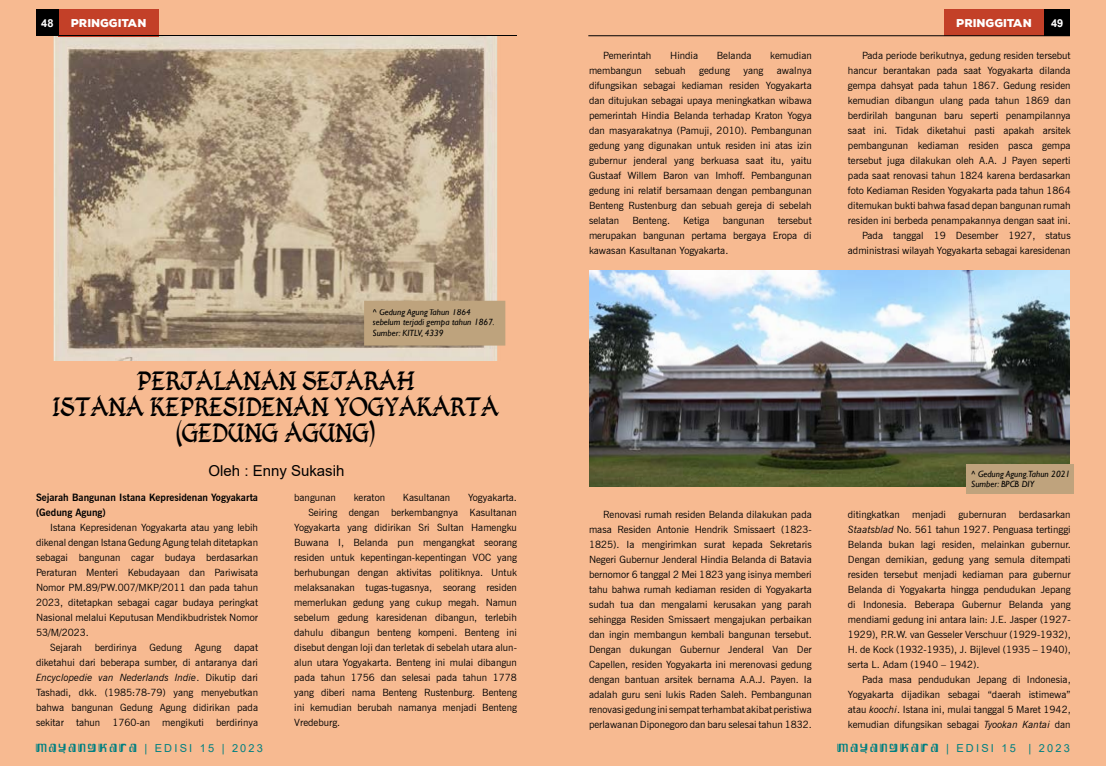
<style>
.page{position:relative;width:1106px;height:766px;background:#fff}
.page>*{position:absolute;margin:0;border:0;box-sizing:border-box;transform-origin:0 0}
.t1{font:26px/26px "Kingthings Foundation";color:#000;text-align:center}
.t2{font:15px "Arial";color:#000}
.t3{font:11px "Arial";letter-spacing:.2em;color:#008080}
.t4{font:900 11px "Nexa Rust Sans";color:#fff}
.t5{font:700 11px "Arial";color:#fff}
.t6{font:10px/15px "News Gothic BT";color:#000;text-align:justify}
.t7{font:700 10px/15px "News Gothic BT";color:#000}
.t8{font:italic 9px/10px "Gill Sans";color:#000}
.s1{font-style:italic}
.s2{font-family:"Kemasyuran Jawa"}
</style>
<div class="page">
<div style="left:0;top:0;width:1106px;height:765px;background:#f7ba91"></div>
<img style="left:589px;top:271px;width:481px;height:215px">
<div style="left:966px;top:464px;width:107px;height:29px;background:#bfa37d"></div>
<img style="left:53px;top:36px;width:447px;height:324px">
<div style="left:368px;top:305px;width:133px;height:36px;background:#bea37d"></div>
<div style="left:364px;top:301px;width:141px;height:44px;border:9px solid #bea37d"></div>
<div style="left:59px;top:9px;width:100px;height:27px;background:#c34028"></div>
<div style="left:944px;top:9px;width:100px;height:27px;background:#c34028"></div>
<div style="left:36px;top:9px;width:23px;height:27px;background:#000"></div>
<hr style="left:36px;top:35px;width:481px;height:1px;background:#000">
<div style="left:1044px;top:9px;width:26px;height:27px;background:#000"></div>
<hr style="left:588px;top:35px;width:482px;height:1px;background:#000">
<p class="t5" style="left:41px;top:16px;width:14px">48</p>
<p class="t4" style="left:71px;top:15px;width:77px">PRINGGITAN</p>
<p class="t4" style="left:956px;top:16px;width:77px">PRINGGITAN</p>
<p class="t5" style="left:1051px;top:16px;width:14px">49</p>
<p class="t8" style="left:372px;top:307px;width:123px">^ Gedung Agung Tahun 1864 sebelum terjadi gempa tahun 1867.<br>Sumber: KITLV, 4339</p>
<h1 class="t1" style="left:52px;top:368px;width:448px">PERJALANAN SEJARAH<br>ISTANA KEPRESIDENAN YOGYAKARTA (GEDUNG AGUNG)</h1>
<h2 class="t2" style="left:208px;top:460px;width:137px">Oleh : Enny Sukasih</h2>
<p class="t7" style="left:36px;top:490px;width:223px">Sejarah Bangunan Istana Kepresidenan Yogyakarta (Gedung Agung)</p>
<p class="t6" style="left:50px;top:520px;width:209px">Istana Kepresidenan Yogyakarta atau yang lebih</p>
<p class="t6" style="left:36px;top:535px;width:223px">dikenal dengan Istana Gedung Agung telah ditetapkan</p>
<p class="t6" style="left:36px;top:550px;width:223px">sebagai bangunan cagar budaya berdasarkan</p>
<p class="t6" style="left:36px;top:565px;width:223px">Peraturan Menteri Kebudayaan dan Pariwisata</p>
<p class="t6" style="left:36px;top:580px;width:223px">Nomor PM.89/PW.007/MKP/2011 dan pada tahun</p>
<p class="t6" style="left:36px;top:595px;width:223px">2023, ditetapkan sebagai cagar budaya peringkat</p>
<p class="t6" style="left:36px;top:610px;width:223px">Nasional melalui Keputusan Mendikbudristek Nomor</p>
<p class="t6" style="left:36px;top:625px;width:54px">53/M/2023.</p>
<p class="t6" style="left:50px;top:640px;width:33px">Sejarah</p>
<p class="t6" style="left:95px;top:640px;width:44px">berdirinya</p>
<p class="t6" style="left:150px;top:640px;width:34px">Gedung</p>
<p class="t6" style="left:195px;top:640px;width:28px">Agung</p>
<p class="t6" style="left:36px;top:640px;width:223px;text-indent:198px">dapat diketahui dari beberapa sumber, di antaranya dari <span class="s1">Encyclopedie van Nederlands Indie</span>. Dikutip dari Tashadi, dkk. (1985:78-79) yang menyebutkan bahwa bangunan Gedung Agung didirikan pada sekitar tahun 1760-an mengikuti berdirinya</p>
<p class="t6" style="left:294px;top:490px;width:43px">bangunan</p>
<p class="t6" style="left:354px;top:490px;width:33px">keraton</p>
<p class="t6" style="left:403px;top:490px;width:49px">Kasultanan</p>
<p class="t6" style="left:468px;top:490px;width:50px">Yogyakarta.</p>
<p class="t6" style="left:308px;top:505px;width:210px">Seiring dengan berkembangnya Kasultanan</p>
<p class="t6" style="left:294px;top:520px;width:224px">Yogyakarta yang didirikan Sri Sultan Hamengku</p>
<p class="t6" style="left:294px;top:535px;width:224px">Buwana I, Belanda pun mengangkat seorang</p>
<p class="t6" style="left:294px;top:550px;width:224px">residen untuk kepentingan-kepentingan VOC yang</p>
<p class="t6" style="left:294px;top:565px;width:224px">berhubungan dengan aktivitas politiknya. Untuk</p>
<p class="t6" style="left:294px;top:580px;width:224px">melaksanakan tugas-tugasnya, seorang residen</p>
<p class="t6" style="left:294px;top:595px;width:224px">memerlukan gedung yang cukup megah. Namun</p>
<p class="t6" style="left:294px;top:610px;width:224px">sebelum gedung karesidenan dibangun, terlebih</p>
<p class="t6" style="left:294px;top:625px;width:224px">dahulu dibangun benteng kompeni. Benteng ini</p>
<p class="t6" style="left:294px;top:640px;width:224px">disebut dengan loji dan terletak di sebelah utara alun-</p>
<p class="t6" style="left:294px;top:655px;width:224px">alun utara Yogyakarta. Benteng ini mulai dibangun</p>
<p class="t6" style="left:294px;top:670px;width:224px">pada tahun 1756 dan selesai pada tahun 1778</p>
<p class="t6" style="left:294px;top:685px;width:224px">yang diberi nama Benteng Rustenburg. Benteng</p>
<p class="t6" style="left:294px;top:700px;width:224px">ini kemudian berubah namanya menjadi Benteng</p>
<p class="t6" style="left:294px;top:715px;width:47px">Vredeburg.</p>
<p class="t6" style="left:603px;top:48px;width:50px">Pemerintah</p>
<p class="t6" style="left:670px;top:48px;width:29px">Hindia</p>
<p class="t6" style="left:717px;top:48px;width:36px">Belanda</p>
<p class="t6" style="left:770px;top:48px;width:43px">kemudian</p>
<p class="t6" style="left:589px;top:63px;width:54px">membangun</p>
<p class="t6" style="left:655px;top:63px;width:32px">sebuah</p>
<p class="t6" style="left:699px;top:63px;width:32px">gedung</p>
<p class="t6" style="left:743px;top:63px;width:21px">yang</p>
<p class="t6" style="left:589px;top:63px;width:224px;text-indent:188px">awalnya difungsikan sebagai kediaman residen Yogyakarta dan ditujukan sebagai upaya meningkatkan wibawa pemerintah Hindia Belanda terhadap Kraton Yogya dan masyarakatnya (Pamuji, 2010). Pembangunan gedung yang digunakan untuk residen ini atas izin gubernur jenderal yang berkuasa saat itu, yaitu Gustaaf Willem Baron van Imhoff. Pembangunan gedung ini relatif bersamaan dengan pembangunan Benteng Rustenburg dan sebuah gereja di sebelah selatan</p>
<p class="t6" style="left:589px;top:213px;width:224px;text-indent:189px">tersebut merupakan bangunan pertama bergaya Eropa di kawasan Kasultanan Yogyakarta.</p>
<p class="t6" style="left:632px;top:213px;width:39px">Benteng.</p>
<p class="t6" style="left:683px;top:213px;width:28px">Ketiga</p>
<p class="t6" style="left:722px;top:213px;width:43px">bangunan</p>
<p class="t6" style="left:848px;top:48px;width:224px;text-align:right">Pada periode berikutnya, gedung residen tersebut hancur berantakan pada saat Yogyakarta dilanda gempa dahsyat pada tahun 1867. Gedung residen kemudian dibangun ulang pada tahun 1869 dan berdirilah bangunan baru seperti penampilannya saat ini. Tidak diketahui pasti apakah arsitek pembangunan kediaman residen pasca gempa tersebut juga dilakukan oleh A.A. J Payen seperti pada saat renovasi tahun 1824 karena berdasarkan foto Kediaman Residen Yogyakarta pada tahun 1864 ditemukan bukti bahwa fasad depan bangunan rumah residen ini berbeda penampakannya dengan saat ini.<br>Pada tanggal 19 Desember 1927, status administrasi wilayah Yogyakarta sebagai karesidenan</p>
<p class="t8" style="left:971px;top:468px;width:100px">^ Gedung Agung.Tahun 2021<br>Sumber: BPCB DIY</p>
<p class="t6" style="left:589px;top:507px;width:224px;text-indent:14px">Renovasi rumah residen Belanda dilakukan pada masa Residen Antonie Hendrik Smissaert (1823- 1825). Ia mengirimkan surat kepada Sekretaris Negeri Gubernur Jenderal Hindia Belanda di Batavia bernomor 6 tanggal 2 Mei 1823 yang isinya memberi tahu bahwa rumah kediaman residen di Yogyakarta sudah tua dan mengalami kerusakan yang parah sehingga Residen Smissaert mengajukan perbaikan dan ingin membangun kembali bangunan tersebut.<br>Dengan dukungan Gubernur Jenderal Van Der Capellen, residen Yogyakarta ini merenovasi gedung dengan bantuan arsitek bernama A.A.J. Payen. Ia adalah guru seni lukis Raden Saleh. Pembangunan renovasi gedung ini sempat terhambat akibat peristiwa perlawanan Diponegoro dan baru selesai tahun 1832.</p>
<p class="t6" style="left:848px;top:507px;width:224px">ditingkatkan menjadi gubernuran berdasarkan <span class="s1">Staatsblad</span> No. 561 tahun 1927. Penguasa tertinggi Belanda bukan lagi residen, melainkan gubernur.<br>Dengan demikian, gedung yang semula ditempati residen tersebut menjadi kediaman para gubernur Belanda di Yogyakarta hingga pendudukan Jepang di Indonesia. Beberapa Gubernur Belanda yang mendiami gedung ini antara lain: J.E. Jasper (1927- 1929), P.R.W. van Gesseler Verschuur (1929-1932), H. de Kock (1932-1935), J. Bijlevel (1935 – 1940), serta L. Adam (1940 – 1942).</p>
<p class="t6" style="left:848px;top:672px;width:224px;text-indent:14px">Pada masa pendudukan Jepang di Indonesia, Yogyakarta dijadikan sebagai “daerah istimewa” atau <span class="s1">koochi</span>. Istana ini, mulai tanggal 5 Maret 1942, kemudian difungsikan sebagai <span class="s1">Tyookan Kantai</span> dan</p>
<p class="t3" style="left:36px;top:740px;width:228px"><span class="s2">MAYANGKARA</span> | EDISI 15 | 2023</p>
<p class="t3" style="left:837px;top:740px;width:234px"><span class="s2">MAYANGKARA</span> | EDISI 15 | 2023</p>
</div>
